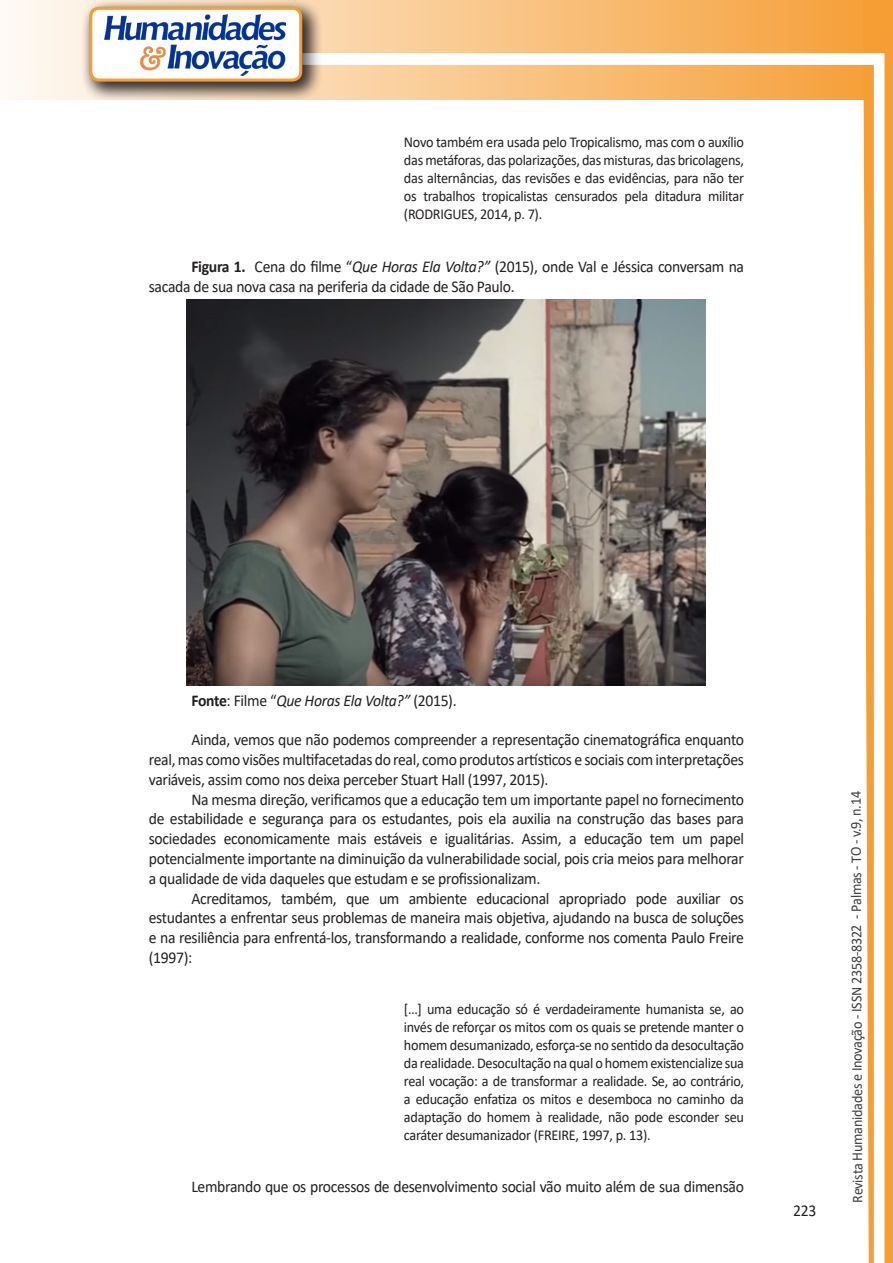
<style>
.page{position:relative;width:893px;height:1263px;background:#fff}
.page>*{position:absolute;margin:0;border:0;box-sizing:border-box;transform-origin:0 0}
.texto{font:16.5px/19.8px "Calibri";letter-spacing:-.02em;color:#231f20;text-align:justify;scale:.95 1}
.texto-2{font:italic 16.5px "Calibri";letter-spacing:-.02em;color:#231f20;scale:.95 1}
.citacao{font:15px/18px "Calibri";letter-spacing:-.02em;color:#231f20;text-align:justify;scale:.95 1}
.t1{font:15px "Calibri";letter-spacing:-.025em;color:#3e3e3f;scale:.95 1}
.s1{font-weight:700}
.s2{font-style:italic}
.s3{font-weight:700;font-style:normal}
.s4{font-style:normal}
</style>
<div class="page">
<svg style="left:5px;top:0;width:858px;height:100px;background:#f9c484"></svg>
<div style="left:302px;top:53px;width:582px;height:12px;background:#fff;border:2px solid #fff"></div>
<svg style="left:863px;top:0;width:30px;height:1263px"></svg>
<div style="left:81px;top:0;width:241px;height:102px;background:#231f20;opacity:.75"></div>
<svg style="left:91px;top:8px;width:210px;height:72px"></svg>
<div style="left:89px;top:7px;width:213px;height:75px;border:3px solid #f69e34;border-radius:9px"></div>
<img style="left:186px;top:299px;width:519px;height:387px">
<p class="citacao" style="left:404px;top:133px;width:360px">Novo também era usada pelo Tropicalismo, mas com o auxílio das metáforas, das polarizações, das misturas, das bricolagens, das alternâncias, das revisões e das evidências, para não ter os trabalhos tropicalistas censurados pela ditadura militar (RODRIGUES, 2014, p. 7).</p>
<p class="texto" style="left:149px;top:256px;width:628px;text-indent:43px"><span class="s1">Figura 1.</span> Cena do filme “<span class="s2">Que Horas Ela Volta?”</span> (2015), onde Val e Jéssica conversam na sacada de sua nova casa na periferia da cidade de São Paulo.</p>
<p class="texto-2" style="left:191px;top:689px;width:281px"><span class="s3">Fonte</span><span class="s4">: Filme “</span>Que Horas Ela Volta?” <span class="s4">(2015).</span></p>
<p class="texto" style="left:149px;top:729px;width:628px;text-indent:43px">Ainda, vemos que não podemos compreender a representação cinematográfica enquanto real, mas como visões multifacetadas do real, como produtos artísticos e sociais com interpretações variáveis, assim como nos deixa perceber Stuart Hall (1997, 2015).</p>
<p class="texto" style="left:149px;top:789px;width:628px;text-indent:43px">Na mesma direção, verificamos que a educação tem um importante papel no fornecimento de estabilidade e segurança para os estudantes, pois ela auxilia na construção das bases para sociedades economicamente mais estáveis e igualitárias. Assim, a educação tem um papel potencialmente importante na diminuição da vulnerabilidade social, pois cria meios para melhorar a qualidade de vida daqueles que estudam e se profissionalizam.</p>
<p class="texto" style="left:149px;top:888px;width:628px;text-indent:43px">Acreditamos, também, que um ambiente educacional apropriado pode auxiliar os estudantes a enfrentar seus problemas de maneira mais objetiva, ajudando na busca de soluções e na resiliência para enfrentá-los, transformando a realidade, conforme nos comenta Paulo Freire (1997):</p>
<p class="citacao" style="left:404px;top:999px;width:360px">[…] uma educação só é verdadeiramente humanista se, ao invés de reforçar os mitos com os quais se pretende manter o homem desumanizado, esforça-se no sentido da desocultação da realidade. Desocultação na qual o homem existencialize sua real vocação: a de transformar a realidade. Se, ao contrário, a educação enfatiza os mitos e desemboca no caminho da adaptação do homem à realidade, não pode esconder seu caráter desumanizador (FREIRE, 1997, p. 13).</p>
<p class="texto" style="left:191px;top:1176px;width:583px">Lembrando que os processos de desenvolvimento social vão muito além de sua dimensão</p>
<p class="texto" style="left:793px;top:1200px;width:26px">223</p>
<p class="t1" style="left:846px;top:1203px;width:435px;rotate:-90deg">Revista Humanidades e Inovação - ISSN 2358-8322 - Palmas - TO - v.9, n.14</p>
</div>
